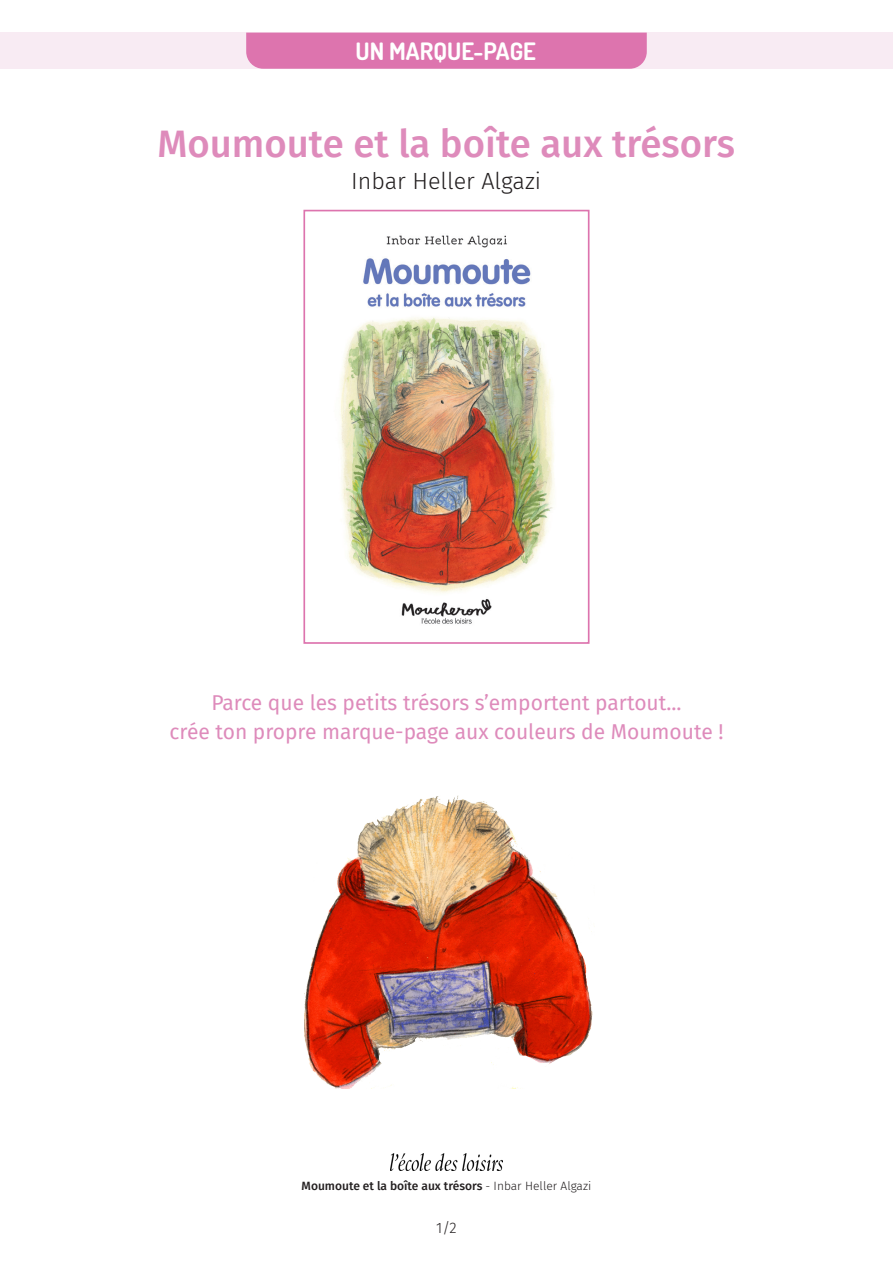
<style>
.page{position:relative;width:893px;height:1263px;background:#fff}
.page>*{position:absolute;margin:0;border:0;box-sizing:border-box;transform-origin:0 0}
.OUV_TIT{font:500 38.4px "Fira Sans";color:#de8bbb}
.TITRE_MAXIMAX{font:700 24px "Dosis";color:#fff}
.OUV_AUTEUR{font:300 23.4px "Fira Sans";color:#231f20}
.OUV_RESUME{font:21px "Fira Sans";color:#de8bbb}
.t1{font:300 15px "Fira Sans";color:#231f20}
.t2{font:500 12px "Fira Sans";color:#231f20}
.s1{font-weight:300}
</style>
<div class="page">
<div style="left:0;top:32px;width:893px;height:37px;background:#f8ebf3"></div>
<div style="left:246px;top:33px;width:401px;height:36px;background:#dd74ae"></div>
<img style="left:391px;top:1153px;width:111px;height:17px">
<img style="left:340px;top:235px;width:214px;height:389px">
<div style="left:303px;top:210px;width:286px;height:434px;border:2px solid #dd74ae"></div>
<img style="left:304px;top:795px;width:291px;height:294px">
<p class="TITRE_MAXIMAX" style="left:355px;top:36px;width:182px">UN MARQUE-PAGE</p>
<p class="OUV_TIT" style="left:157px;top:112px;width:579px">Moumoute et la boîte aux trésors</p>
<p class="OUV_AUTEUR" style="left:351px;top:165px;width:192px">Inbar Heller Algazi</p>
<p class="OUV_RESUME" style="left:211px;top:687px;width:472px">Parce que les petits trésors s’emportent partout...</p>
<p class="OUV_RESUME" style="left:170px;top:715px;width:555px">crée ton propre marque-page aux couleurs de Moumoute !</p>
<p class="t2" style="left:302px;top:1176px;width:291px">Moumoute et la boîte aux trésors <span class="s1">- Inbar Heller Algazi</span></p>
<p class="t1" style="left:436px;top:1217px;width:22px">1/2</p>
</div>
